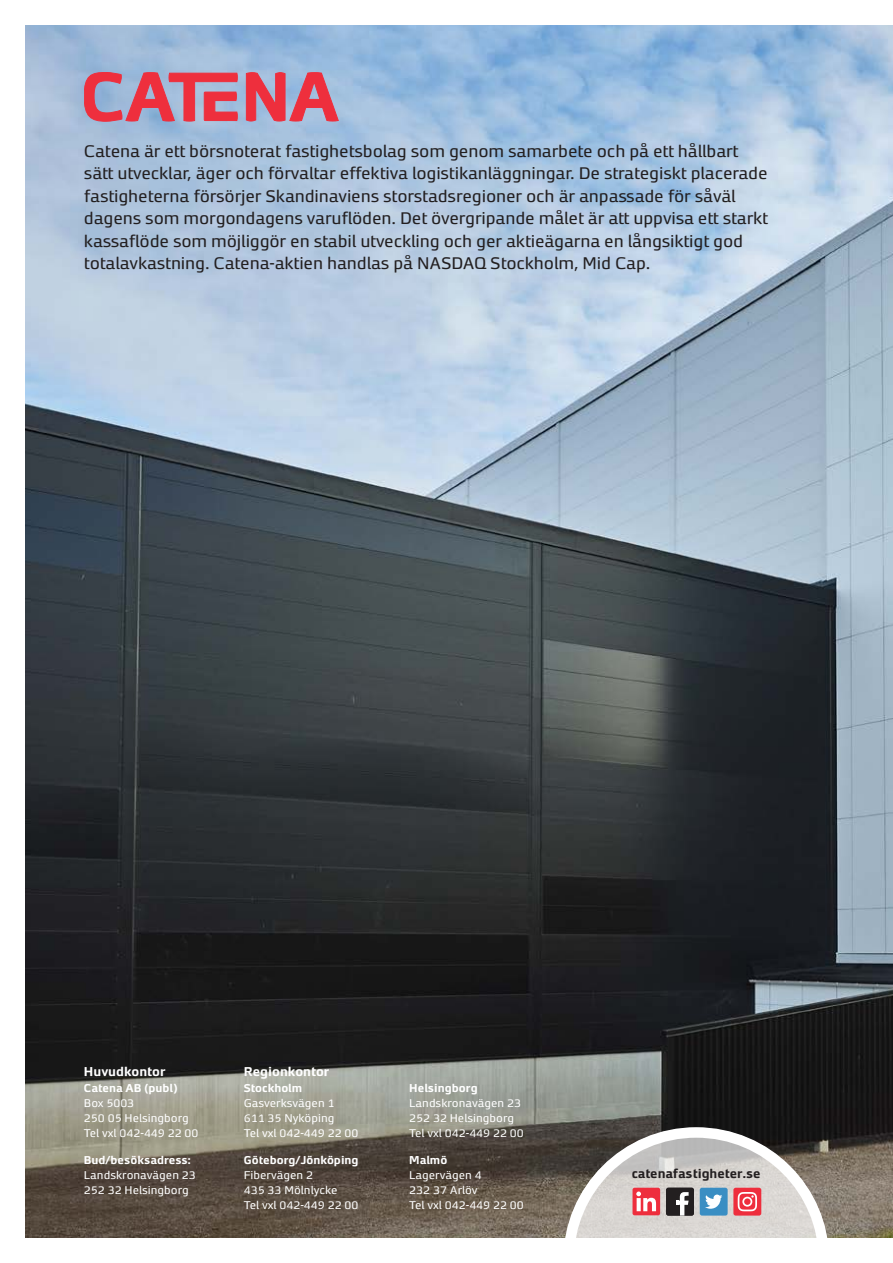
<style>
.page{position:relative;width:893px;height:1263px;background:#fff}
.page>*{position:absolute;margin:0;border:0;box-sizing:border-box;transform-origin:0 0}
.Huvudrubrik{font:18px/22.5px "Hall";letter-spacing:-.01em;color:#231f20}
.Mellis_1{font:700 13.5px "Hall";color:#fff}
.Brödtext{font:700 13.5px "Hall";color:#231f20}
.Brödtext-2{font:12px "Hall";color:#fff}
.Brödtext-3{font:700 12px "Hall";color:#fff}
</style>
<div class="page">
<img style="left:26px;top:26px;width:867px;height:1211px">
<svg style="left:84px;top:72px;width:154px;height:49px;background:#c86f86"></svg>
<svg style="left:246px;top:72px;width:92px;height:49px;background:#cc6c81"></svg>
<svg style="left:563px;top:1127px;width:266px;height:111px;background:#b0a8a6"></svg>
<p class="Huvudrubrik" style="left:84px;top:140px;width:686px">Catena är ett börsnoterat fastighetsbolag som genom samarbete och på ett hållbart sätt utvecklar, äger och förvaltar effektiva logistikanläggningar. De strategiskt placerade fastigheterna försörjer Skandinaviens storstadsregioner och är anpassade för såväl dagens som morgondagens varuflöden. Det övergripande målet är att uppvisa ett starkt kassaflöde som möjliggör en stabil utveckling och ger aktieägarna en långsiktigt god totalavkastning. Catena-aktien handlas på NASDAQ Stockholm, Mid Cap.</p>
<p class="Mellis_1" style="left:84px;top:1065px;width:83px">Huvudkontor</p>
<p class="Mellis_1" style="left:244px;top:1065px;width:87px">Regionkontor</p>
<p class="Brödtext-3" style="left:244px;top:1081px;width:60px">Stockholm</p>
<p class="Brödtext-2" style="left:244px;top:1096px;width:92px">Gasverksvägen 1</p>
<p class="Brödtext-2" style="left:244px;top:1111px;width:92px">611 35 Nyköping</p>
<p class="Brödtext-2" style="left:244px;top:1126px;width:116px">Tel vxl 042-449 22 00</p>
<p class="Brödtext-3" style="left:244px;top:1153px;width:116px">Göteborg/Jönköping</p>
<p class="Brödtext-2" style="left:244px;top:1168px;width:71px">Fibervägen 2</p>
<p class="Brödtext-2" style="left:244px;top:1183px;width:95px">435 33 Mölnlycke</p>
<p class="Brödtext-2" style="left:244px;top:1198px;width:116px">Tel vxl 042-449 22 00</p>
<p class="Brödtext-3" style="left:84px;top:1081px;width:95px">Catena AB (publ)</p>
<p class="Brödtext-2" style="left:84px;top:1096px;width:52px">Box 5003</p>
<p class="Brödtext-2" style="left:84px;top:1111px;width:106px">250 05 Helsingborg</p>
<p class="Brödtext-2" style="left:84px;top:1126px;width:116px">Tel vxl 042-449 22 00</p>
<p class="Brödtext-3" style="left:84px;top:1153px;width:108px">Bud/besöksadress:</p>
<p class="Brödtext-2" style="left:84px;top:1168px;width:113px">Landskronavägen 23</p>
<p class="Brödtext-2" style="left:84px;top:1183px;width:106px">252 32 Helsingborg</p>
<p class="Brödtext-3" style="left:409px;top:1081px;width:70px">Helsingborg</p>
<p class="Brödtext-2" style="left:409px;top:1096px;width:113px">Landskronavägen 23</p>
<p class="Brödtext-2" style="left:409px;top:1111px;width:106px">252 32 Helsingborg</p>
<p class="Brödtext-2" style="left:409px;top:1126px;width:116px">Tel vxl 042-449 22 00</p>
<p class="Brödtext-3" style="left:409px;top:1153px;width:40px">Malmö</p>
<p class="Brödtext-2" style="left:409px;top:1168px;width:74px">Lagervägen 4</p>
<p class="Brödtext-2" style="left:409px;top:1183px;width:70px">232 37 Arlöv</p>
<p class="Brödtext-2" style="left:409px;top:1198px;width:116px">Tel vxl 042-449 22 00</p>
<p class="Brödtext" style="left:632px;top:1166px;width:130px">catenafastigheter.se</p>
</div>
